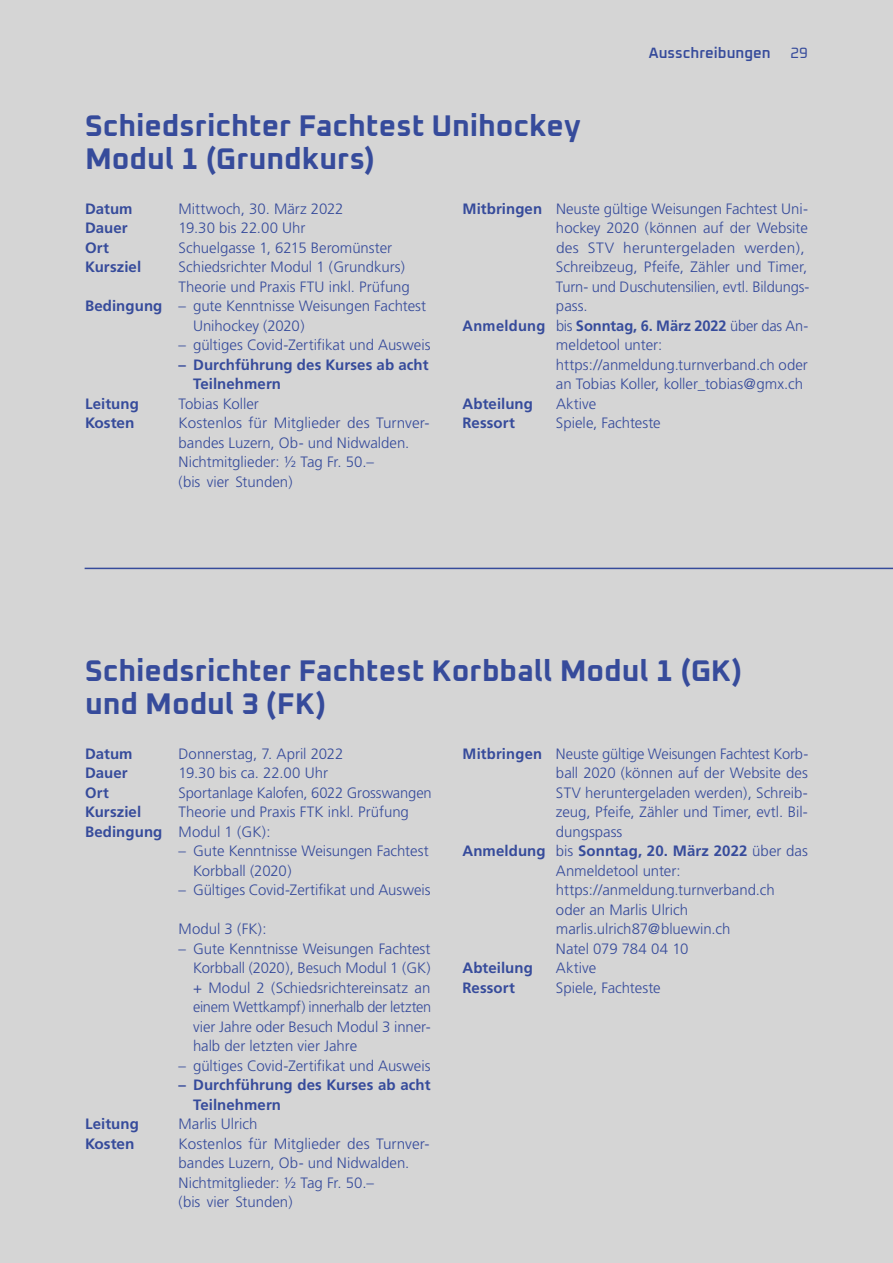
<style>
.page{position:relative;width:893px;height:1263px;background:#d5d5d5}
.page>*{position:absolute;margin:0;border:0;box-sizing:border-box;transform-origin:0 0}
.t1{font:700 30px/33px "Oxanium";letter-spacing:-.005em;color:#364b9b}
.t2{font:300 15px/19.5px "Frutiger";color:#364b9b}
.t3{font:700 15px/19.5px "Frutiger";letter-spacing:.005em;color:#364b9b}
.t4{font:600 15px "Oxanium";color:#364b9b}
.t5{font:15px "Oxanium";color:#364b9b}
.s1{font-weight:700}
.s2{font-weight:300}
</style>
<div class="page">
<hr style="left:85px;top:568px;width:808px;height:1px;background:#364b9b">
<h1 class="t1" style="left:85px;top:108px;width:497px">Schiedsrichter Fachtest Unihockey<br>Modul 1 (Grundkurs)</h1>
<p class="t4" style="left:649px;top:43px;width:123px">Ausschreibungen</p>
<p class="t5" style="left:791px;top:43px;width:19px">29</p>
<p class="t3" style="left:85px;top:198px;width:49px">Datum</p>
<p class="t2" style="left:179px;top:199px;width:167px">Mittwoch, 30. März 2022</p>
<p class="t3" style="left:85px;top:218px;width:44px">Dauer</p>
<p class="t2" style="left:179px;top:218px;width:128px">19.30 bis 22.00 Uhr</p>
<p class="t3" style="left:85px;top:237px;width:25px">Ort</p>
<p class="t2" style="left:179px;top:238px;width:215px">Schuelgasse 1, 6215 Beromünster</p>
<p class="t3" style="left:85px;top:257px;width:58px">Kursziel</p>
<p class="t2" style="left:179px;top:257px;width:228px">Schiedsrichter Modul 1 (Grundkurs)</p>
<p class="t2" style="left:179px;top:277px;width:233px">Theorie und Praxis FTU inkl. Prüfung</p>
<p class="t2" style="left:85px;top:296px;width:343px"><span class="s1">Bedingung</span> – gute Kenntnisse Weisungen Fachtest</p>
<p class="t2" style="left:193px;top:316px;width:113px">Unihockey (2020)</p>
<p class="t2" style="left:179px;top:335px;width:253px">– gültiges Covid-Zertifikat und Ausweis</p>
<p class="t3" style="left:193px;top:354px;width:237px;text-indent:-14px">– Durchführung des Kurses ab acht<br>Teilnehmern</p>
<p class="t3" style="left:85px;top:393px;width:55px">Leitung</p>
<p class="t2" style="left:179px;top:394px;width:82px">Tobias Koller</p>
<p class="t3" style="left:85px;top:413px;width:51px">Kosten</p>
<p class="t2" style="left:179px;top:413px;width:252px">Kostenlos für Mitglieder des Turnver&shy;bandes Luzern, Ob- und Nidwalden.<br>Nichtmitglieder: ½ Tag Fr. 50.–<br>(bis vier Stunden)</p>
<p class="t2" style="left:462px;top:199px;width:347px"><span class="s1">Mitbringen</span> Neuste gültige Weisungen Fachtest Uni-</p>
<p class="t2" style="left:556px;top:218px;width:253px">hockey 2020 (können auf der Website</p>
<p class="t2" style="left:556px;top:238px;width:250px">des STV heruntergeladen werden),</p>
<p class="t2" style="left:556px;top:257px;width:253px">Schreibzeug, Pfeife, Zähler und Timer,</p>
<p class="t2" style="left:556px;top:277px;width:255px">Turn- und Duschutensilien, evtl. Bildungs-</p>
<p class="t2" style="left:556px;top:296px;width:33px">pass.</p>
<p class="t3" style="left:462px;top:316px;width:347px">Anmeldung <span class="s2">bis</span> Sonntag, 6. März 2022 <span class="s2">über das An-</span></p>
<p class="t2" style="left:556px;top:335px;width:108px">meldetool unter:</p>
<p class="t2" style="left:556px;top:355px;width:253px">https://anmeldung.turnverband.ch oder</p>
<p class="t2" style="left:556px;top:374px;width:249px">an Tobias Koller, koller_tobias@gmx.ch</p>
<p class="t3" style="left:462px;top:394px;width:72px">Abteilung</p>
<p class="t2" style="left:556px;top:394px;width:42px">Aktive</p>
<p class="t3" style="left:462px;top:413px;width:54px">Ressort</p>
<p class="t2" style="left:556px;top:413px;width:106px">Spiele, Fachteste</p>
<h1 class="t1" style="left:85px;top:653px;width:659px">Schiedsrichter Fachtest Korbball Modul 1 (GK) und Modul 3 (FK)</h1>
<p class="t3" style="left:85px;top:744px;width:49px">Datum</p>
<p class="t2" style="left:179px;top:744px;width:166px">Donnerstag, 7. April 2022</p>
<p class="t3" style="left:85px;top:763px;width:44px">Dauer</p>
<p class="t2" style="left:179px;top:763px;width:151px">19.30 bis ca. 22.00 Uhr</p>
<p class="t3" style="left:85px;top:783px;width:25px">Ort</p>
<p class="t2" style="left:179px;top:783px;width:255px">Sportanlage Kalofen, 6022 Grosswangen</p>
<p class="t3" style="left:85px;top:802px;width:58px">Kursziel</p>
<p class="t2" style="left:85px;top:802px;width:325px;text-indent:94px">Theorie und Praxis FTK inkl. Prüfung<br><span class="s1">Bedingung</span> Modul 1 (GK):</p>
<p class="t2" style="left:193px;top:841px;width:237px;text-indent:-14px">– Gute Kenntnisse Weisungen Fachtest<br>Korbball (2020)</p>
<p class="t2" style="left:179px;top:880px;width:253px">– Gültiges Covid-Zertifikat und Ausweis</p>
<p class="t2" style="left:179px;top:919px;width:90px">Modul 3 (FK):</p>
<p class="t2" style="left:193px;top:939px;width:240px;text-align:justify;text-indent:-14px">– Gute Kenntnisse Weisungen Fachtest Korbball (2020), Besuch Modul 1 (GK) + Modul 2 (Schiedsrichtereinsatz an einem Wettkampf) innerhalb der letzten vier Jahre oder Besuch Modul 3 inner&shy;halb der letzten vier Jahre</p>
<p class="t2" style="left:179px;top:1056px;width:253px">– gültiges Covid-Zertifikat und Ausweis</p>
<p class="t3" style="left:193px;top:1075px;width:239px;text-indent:-14px">– Durchführung des Kurses ab acht<br>Teilnehmern</p>
<p class="t3" style="left:85px;top:1114px;width:55px">Leitung</p>
<p class="t2" style="left:179px;top:1114px;width:80px">Marlis Ulrich</p>
<p class="t3" style="left:85px;top:1134px;width:51px">Kosten</p>
<p class="t2" style="left:179px;top:1134px;width:252px">Kostenlos für Mitglieder des Turnver&shy;bandes Luzern, Ob- und Nidwalden.<br>Nichtmitglieder: ½ Tag Fr. 50.–<br>(bis vier Stunden)</p>
<p class="t2" style="left:462px;top:744px;width:347px"><span class="s1">Mitbringen</span> Neuste gültige Weisungen Fachtest Korb-</p>
<p class="t2" style="left:556px;top:763px;width:253px">ball 2020 (können auf der Website des</p>
<p class="t2" style="left:556px;top:783px;width:253px">STV heruntergeladen werden), Schreib-</p>
<p class="t2" style="left:556px;top:802px;width:253px">zeug, Pfeife, Zähler und Timer, evtl. Bil-</p>
<p class="t2" style="left:556px;top:822px;width:68px">dungspass</p>
<p class="t3" style="left:462px;top:841px;width:347px">Anmeldung <span class="s2">bis</span> Sonntag, 20. März 2022 <span class="s2">über das</span></p>
<p class="t2" style="left:556px;top:861px;width:126px">Anmeldetool unter:</p>
<p class="t2" style="left:556px;top:880px;width:220px">https://anmeldung.turnverband.ch</p>
<p class="t2" style="left:556px;top:900px;width:134px">oder an Marlis Ulrich</p>
<p class="t2" style="left:556px;top:919px;width:176px">marlis.ulrich87@bluewin.ch</p>
<p class="t2" style="left:556px;top:939px;width:134px">Natel 079 784 04 10</p>
<p class="t3" style="left:462px;top:958px;width:72px">Abteilung</p>
<p class="t2" style="left:556px;top:958px;width:42px">Aktive</p>
<p class="t3" style="left:462px;top:978px;width:54px">Ressort</p>
<p class="t2" style="left:556px;top:978px;width:106px">Spiele, Fachteste</p>
</div>
